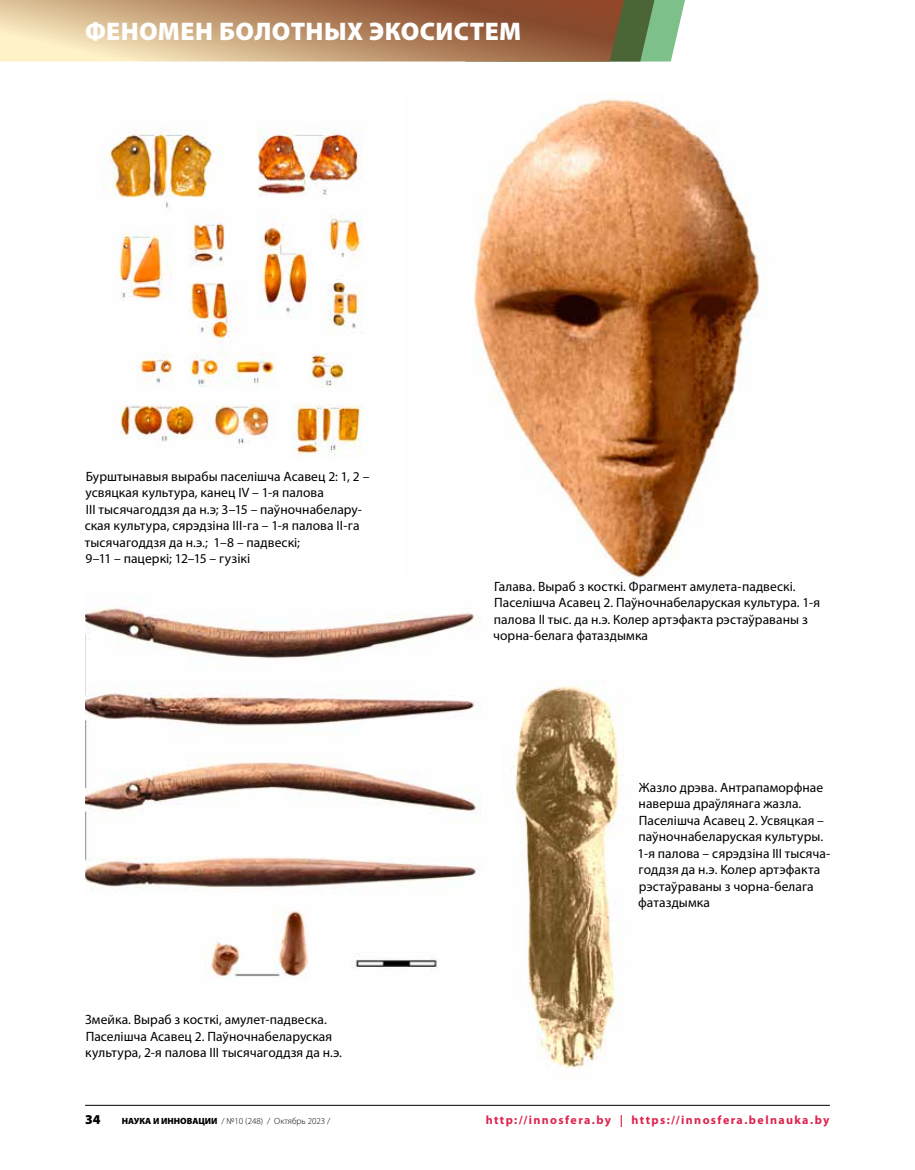
<style>
.page{position:relative;width:915px;height:1170px;background:#fff}
.page>*{position:absolute;margin:0;border:0;box-sizing:border-box;transform-origin:0 0}
.t1{font:900 25.5px "Myriad Pro";letter-spacing:.015em;color:#fff}
.t2{font:13.5px/16.5px "Myriad Pro";letter-spacing:.005em;color:#000}
.t3{font:900 13.5px "Myriad Pro";color:#000}
.t4{font:700 12px "Myriad Pro";letter-spacing:.115em;color:#dd244d}
.t5{font:300 9px "Myriad Pro";color:#000}
.s1{font-weight:900}
</style>
<div class="page">
<svg style="left:0;top:0;width:685px;height:61px;background:#b3916b"></svg>
<hr style="left:85px;top:1104px;width:744px;height:1px;background:#000">
<img style="left:104px;top:127px;width:259px;height:329px">
<img style="left:85px;top:599px;width:396px;height:380px">
<img style="left:473px;top:95px;width:292px;height:483px">
<img style="left:511px;top:685px;width:109px;height:384px">
<h1 class="t1" style="left:85px;top:17px;width:437px">ФЕНОМЕН БОЛОТНЫХ ЭКОСИСТЕМ</h1>
<p class="t2" style="left:85px;top:468px;width:286px">Бурштынавыя вырабы паселішча Асавец 2: 1, 2 – усвяцкая культура, канец IV – 1-я палова<br>III тысячагоддзя да н.э; 3–15 – паўночнабелару&shy;ская культура, сярэдзіна III-га – 1-я палова II-га тысячагоддзя да н.э.; 1–8 – падвескі;<br>9–11 – пацеркі; 12–15 – гузікі</p>
<p class="t2" style="left:85px;top:1011px;width:258px">Змейка. Выраб з косткі, амулет-падвеска.<br>Паселішча Асавец 2. Паўночнабеларуская культура, 2-я палова ІІІ тысячагоддзя да н.э.</p>
<p class="t2" style="left:493px;top:578px;width:328px">Галава. Выраб з косткі. Фрагмент амулета-падвескі.<br>Паселішча Асавец 2. Паўночнабеларуская культура. 1-я палова ІІ тыс. да н.э. Колер артэфакта рэстаўраваны з чорна-белага фатаздымка</p>
<p class="t2" style="left:637px;top:779px;width:194px">Жазло дрэва. Антрапаморфнае наверша драўлянага жазла.<br>Паселішча Асавец 2. Усвяцкая – паўночнабеларуская культуры.<br>1-я палова – сярэдзіна ІІІ тысяча&shy;годдзя да н.э. Колер артэфакта рэстаўраваны з чорна-белага фатаздымка</p>
<p class="t3" style="left:85px;top:1112px;width:17px">34</p>
<p class="t5" style="left:122px;top:1116px;width:210px"><span class="s1">НАУКА И ИННОВАЦИИ</span> / №10 (248) / Октябрь 2023 /</p>
<p class="t4" style="left:485px;top:1113px;width:345px">http://innosfera.by | https://innosfera.belnauka.by</p>
</div>
